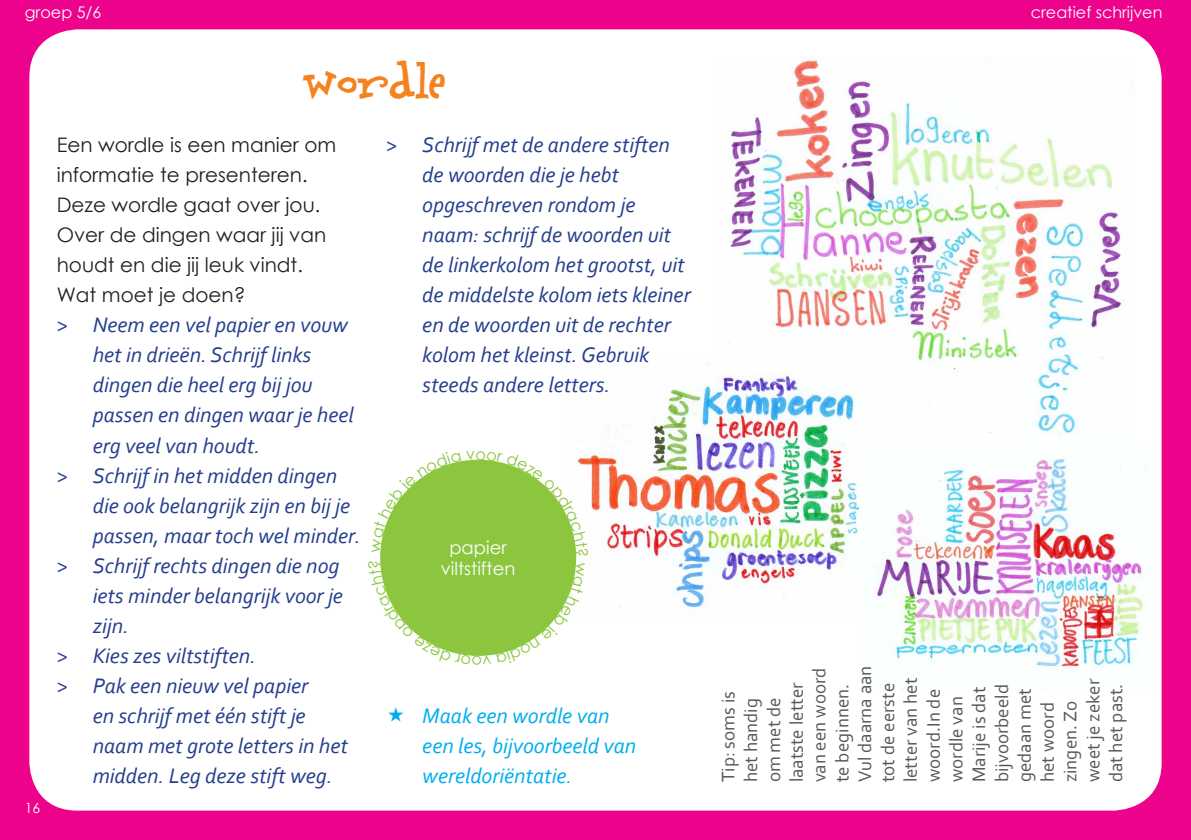
<style>
.page{position:relative;width:1191px;height:840px;background:#fff}
.page>*{position:absolute;margin:0;border:0;box-sizing:border-box;transform-origin:0 0}
.Opdrachttitel_oranje{font:48px "Scrubadoo";color:#f58220}
.Opdrachttekst{font:italic 22px/30px "Corbel";color:#253f8e}
.Opdrachttekst_2{font:italic 22px/30px "Corbel";color:#00aeef}
.Inleidingtekst{font:20px/30px "Century Gothic";color:#231f20}
.Voorbeeldtxt{font:19px/22.8px "Corbel";color:#57585a}
.Benodigdheden{font:18px "Century Gothic";color:#fff}
.t1{font:16px "Century Gothic";color:#fff}
.t2{font:14px "Century Gothic";color:#fff}
</style>
<div class="page">
<div style="left:0;top:0;width:1191px;height:839px;background:#ed028c"></div>
<div style="left:29px;top:29px;width:1132px;height:781px;background:#fff;border-radius:48px"></div>
<img style="left:727px;top:58px;width:400px;height:377px">
<img style="left:588px;top:359px;width:288px;height:249px">
<img style="left:860px;top:440px;width:286px;height:249px">
<svg style="left:380px;top:456px;width:208px;height:200px"></svg>
<p class="t1" style="left:25px;top:1px;width:78px">groep 5/6</p>
<p class="Opdrachttitel_oranje" style="left:303px;top:53px;width:144px">wordle</p>
<p class="t2" style="left:25px;top:797px;width:17px">16</p>
<p class="Inleidingtekst" style="left:57px;top:129px;width:281px">Een wordle is een manier om informatie te presenteren.<br>Deze wordle gaat over jou.<br>Over de dingen waar jij van houdt en die jij leuk vindt.</p>
<p class="Inleidingtekst" style="left:57px;top:279px;width:190px">Wat moet je doen?</p>
<p class="Opdrachttekst" style="left:93px;top:309px;width:263px;text-indent:-36px">&gt; Neem een vel papier en vouw het in drieën. Schrijf links dingen die heel erg bij jou passen en dingen waar je heel erg veel van houdt.</p>
<p class="Opdrachttekst" style="left:93px;top:459px;width:269px;text-indent:-36px">&gt; Schrijf in het midden dingen die ook belangrijk zijn en bij je passen, maar toch wel minder.</p>
<p class="Opdrachttekst" style="left:93px;top:549px;width:252px;text-indent:-36px">&gt; Schrijf rechts dingen die nog iets minder belangrijk voor je zijn.</p>
<p class="Opdrachttekst" style="left:57px;top:639px;width:201px">&gt; Kies zes viltstiften.</p>
<p class="Opdrachttekst" style="left:93px;top:669px;width:257px;text-indent:-36px">&gt; Pak een nieuw vel papier<br>en schrijf met één stift je naam met grote letters in het midden. Leg deze stift weg.</p>
<p class="Opdrachttekst" style="left:422px;top:129px;width:270px;text-indent:-36px">&gt; Schrijf met de andere stiften de woorden die je hebt opgeschreven rondom je naam: schrijf de woorden uit de linkerkolom het grootst, uit de middelste kolom iets kleiner en de woorden uit de rechter kolom het kleinst. Gebruik steeds andere letters.</p>
<p class="Benodigdheden" style="left:449px;top:534px;width:59px">papier</p>
<p class="Benodigdheden" style="left:441px;top:556px;width:76px">viltstiften</p>
<p class="Opdrachttekst_2" style="left:422px;top:699px;width:215px">Maak een wordle van een les, bijvoorbeeld van wereldoriëntatie.</p>
<p class="t1" style="left:1030px;top:1px;width:133px">creatief schrijven</p>
<p class="Voorbeeldtxt" style="left:716px;top:782px;width:118px;rotate:-90deg">Tip: soms is het handig<br>om met de laatste letter van een woord te beginnen.<br>Vul daarna aan tot de eerste letter van het woord.In de wordle van<br>Marije is dat bijvoorbeeld gedaan met het woord zingen. Zo weet je zeker dat het past.</p>
</div>
